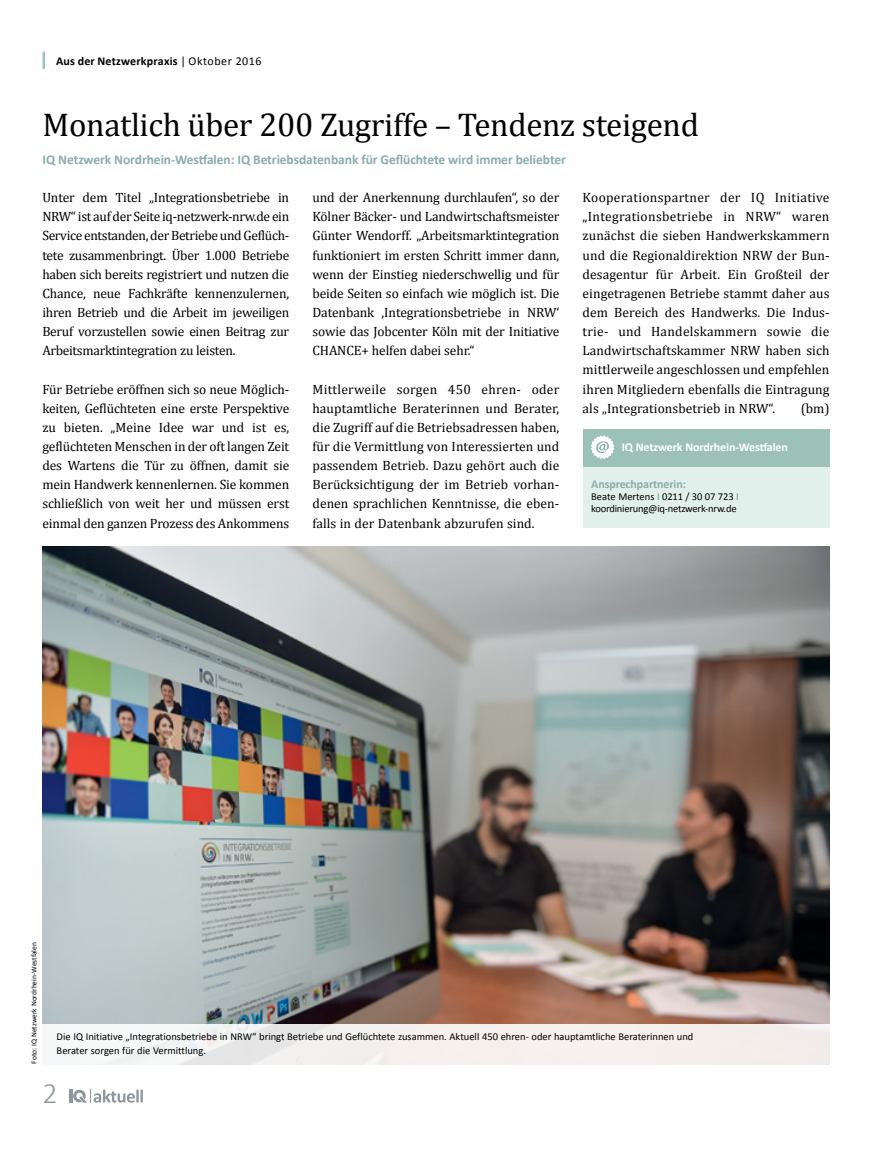
<style>
.page{position:relative;width:872px;height:1149px;background:#fff}
.page>*{position:absolute;margin:0;border:0;box-sizing:border-box;transform-origin:0 0}
.t1{font:33px "Cambria";letter-spacing:-.01em;color:#000}
.t2{font:300 30px "Calibri";color:#8e979d}
.t3{font:13.5px/19.2px "Cambria";letter-spacing:-.01em;color:#000;text-align:justify}
.t4{font:700 13.5px "Calibri";letter-spacing:-.005em;color:#89adab}
.t5{font:700 12px "Calibri";letter-spacing:.015em;color:#000}
.t6{font:700 12px "Calibri";letter-spacing:-.01em;color:#fff}
.t7{font:700 12px "Calibri";letter-spacing:-.01em;color:#89adab}
.t8{font:10.5px/13.5px "Calibri";color:#000}
.t9{font:10.5px/12px "Calibri";letter-spacing:-.02em;color:#000}
.t10{font:7.5px "Calibri";color:#000}
.s1{font-weight:400}
.s2{color:#6a9096}
</style>
<div class="page">
<svg style="left:43px;top:52px;width:2px;height:17px"></svg>
<svg style="left:70px;top:1089px;width:73px;height:13px"></svg>
<img style="left:43px;top:546px;width:786px;height:477px">
<div style="left:42px;top:1023px;width:788px;height:41px;background:linear-gradient(to right,#f2f4f4,#f5ede9)"></div>
<div style="left:583px;top:466px;width:246px;height:62px;background:#e2f0ec"></div>
<div style="left:583px;top:429px;width:246px;height:37px;background:#9cc2b7"></div>
<svg style="left:591px;top:435px;width:23px;height:24px"></svg>
<p class="t5" style="left:56px;top:53px;width:207px">Aus der Netzwerkpraxis <span class="s1">| Oktober 2016</span></p>
<h1 class="t1" style="left:43px;top:105px;width:658px">Monatlich über 200 Zugriffe – Tendenz steigend</h1>
<p class="t4" style="left:43px;top:151px;width:525px">IQ Netzwerk Nordrhein-Westfalen: IQ Betriebsdatenbank für Geflüchtete wird immer beliebter</p>
<p class="t3" style="left:42px;top:188px;width:248px">Unter dem Titel „Integrationsbetriebe in NRW“ ist auf der Seite iq-netzwerk-nrw.de ein Service entstanden, der Betriebe und Geflüch&shy;tete zusammenbringt. Über 1.000 Betriebe haben sich bereits registriert und nutzen die Chance, neue Fachkräfte kennenzulernen, ihren Betrieb und die Arbeit im jeweiligen Beruf vorzustellen sowie einen Beitrag zur Arbeitsmarktintegration zu leisten.</p>
<p class="t3" style="left:42px;top:379px;width:248px">Für Betriebe eröffnen sich so neue Möglich&shy;keiten, Geflüchteten eine erste Perspektive zu bieten. „Meine Idee war und ist es, geflüchteten Menschen in der oft langen Zeit des Wartens die Tür zu öffnen, damit sie mein Handwerk kennenlernen. Sie kommen schließlich von weit her und müssen erst einmal den ganzen Prozess des Ankommens</p>
<p class="t3" style="left:312px;top:188px;width:248px">und der Anerkennung durchlaufen“, so der Kölner Bäcker- und Landwirtschaftsmeister Günter Wendorff. „Arbeitsmarktintegration funktioniert im ersten Schritt immer dann, wenn der Einstieg niederschwellig und für beide Seiten so einfach wie möglich ist. Die Datenbank ,Integrationsbetriebe in NRW‘ sowie das Jobcenter Köln mit der Initiative CHANCE+ helfen dabei sehr.“</p>
<p class="t3" style="left:312px;top:379px;width:248px">Mittlerweile sorgen 450 ehren- oder hauptamtliche Beraterinnen und Berater, die Zugriff auf die Betriebsadressen haben, für die Vermittlung von Interessierten und passendem Betrieb. Dazu gehört auch die Berücksichtigung der im Betrieb vorhan&shy;denen sprachlichen Kenntnisse, die eben&shy;falls in der Datenbank abzurufen sind.</p>
<p class="t3" style="left:582px;top:188px;width:248px">Kooperationspartner der IQ Initiative „Integrationsbetriebe in NRW“ waren zunächst die sieben Handwerkskammern und die Regionaldirektion NRW der Bun&shy;desagentur für Arbeit. Ein Großteil der eingetragenen Betriebe stammt daher aus dem Bereich des Handwerks. Die Indus&shy;trie- und Handelskammern sowie die Landwirtschaftskammer NRW haben sich mittlerweile angeschlossen und empfehlen ihren Mitgliedern ebenfalls die Eintragung als „Integrationsbetrieb in NRW“.</p>
<p class="t3" style="left:800px;top:398px;width:30px">(bm)</p>
<p class="t6" style="left:622px;top:439px;width:168px">IQ Netzwerk Nordrhein-Westfalen</p>
<p class="t7" style="left:591px;top:476px;width:96px">Ansprechpartnerin:</p>
<p class="t9" style="left:591px;top:491px;width:149px">Beate Mertens <span class="s2">I</span> 0211 / 30 07 723 <span class="s2">I </span>koordinierung@iq-netzwerk-nrw.de</p>
<p class="t10" style="left:29px;top:1063px;width:123px;rotate:-90deg">Foto: IQ Netzwerk Nordrhein-Westfalen</p>
<p class="t8" style="left:57px;top:1029px;width:638px">Die IQ Initiative „Integrationsbetriebe in NRW“ bringt Betriebe und Geflüchtete zusammen. Aktuell 450 ehren- oder hauptamtliche Beraterinnen und<br>Berater sorgen für die Vermittlung.</p>
<h2 class="t2" style="left:43px;top:1073px;width:17px">2</h2>
</div>
